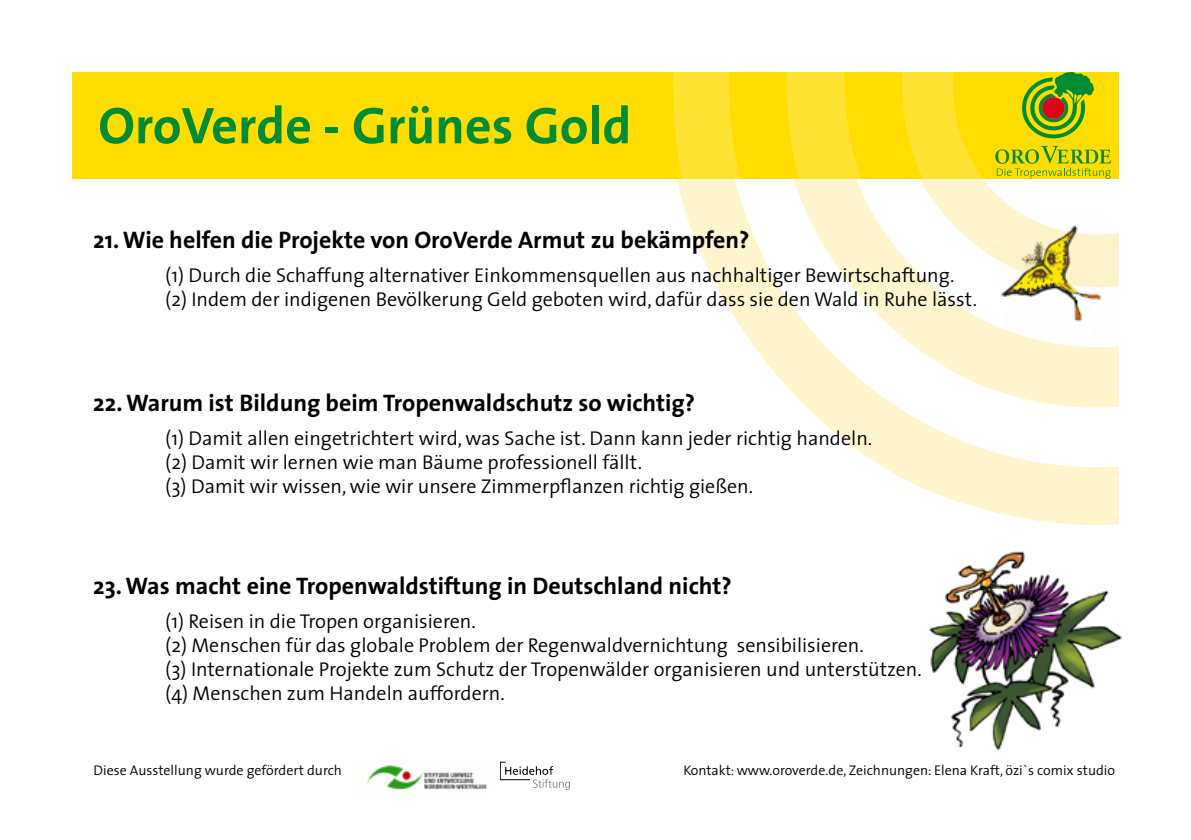
<style>
.page{position:relative;width:1191px;height:840px;background:#fff}
.page>*{position:absolute;margin:0;border:0;box-sizing:border-box;transform-origin:0 0}
.t1{font:700 52px "The Sans";color:#008c32}
.t2{font:700 24px "The Sans";color:#000}
.t3{font:300 20px/24px "The Sans";color:#000}
.t4{font:300 14px "The Sans";color:#000}
</style>
<div class="page">
<img style="left:929px;top:552px;width:193px;height:199px">
<svg style="left:677px;top:181px;width:442px;height:371px"></svg>
<svg style="left:760px;top:181px;width:359px;height:244px;fill:#fef6d4"></svg>
<div style="left:72px;top:72px;width:1047px;height:107px;background:#fd0"></div>
<svg style="left:673px;top:72px;width:67px;height:109px;fill:#ffe332"></svg>
<svg style="left:768px;top:72px;width:351px;height:229px"></svg>
<img style="left:366px;top:765px;width:121px;height:26px">
<svg style="left:500px;top:761px;width:70px;height:28px"></svg>
<h1 class="t1" style="left:98px;top:92px;width:534px">OroVerde - Grünes Gold</h1>
<p class="t2" style="left:93px;top:224px;width:658px">21. Wie helfen die Projekte von OroVerde Armut zu bekämpfen?</p>
<p class="t3" style="left:165px;top:263px;width:813px">(1) Durch die Schaffung alternativer Einkommensquellen aus nachhaltiger Bewirtschaftung. (2) Indem der indigenen Bevölkerung Geld geboten wird, dafür dass sie den Wald in Ruhe lässt.</p>
<p class="t2" style="left:93px;top:387px;width:603px">22. Warum ist Bildung beim Tropenwaldschutz so wichtig?</p>
<p class="t3" style="left:165px;top:426px;width:708px">(1) Damit allen eingetrichtert wird, was Sache ist. Dann kann jeder richtig handeln. (2) Damit wir lernen wie man Bäume professionell fällt.<br>(3) Damit wir wissen, wie wir unsere Zimmerpflanzen richtig gießen.</p>
<p class="t2" style="left:93px;top:570px;width:640px">23. Was macht eine Tropenwaldstiftung in Deutschland nicht?</p>
<p class="t3" style="left:165px;top:608px;width:758px">(1) Reisen in die Tropen organisieren.<br>(2) Menschen für das globale Problem der Regenwaldvernichtung sensibilisieren.<br>(3) Internationale Projekte zum Schutz der Tropenwälder organisieren und unterstützen. (4) Menschen zum Handeln auffordern.</p>
<p class="t4" style="left:94px;top:761px;width:250px">Diese Ausstellung wurde gefördert durch</p>
<p class="t4" style="left:683px;top:761px;width:433px">Kontakt: www.oroverde.de, Zeichnungen: Elena Kraft, özi`s comix studio</p>
</div>
